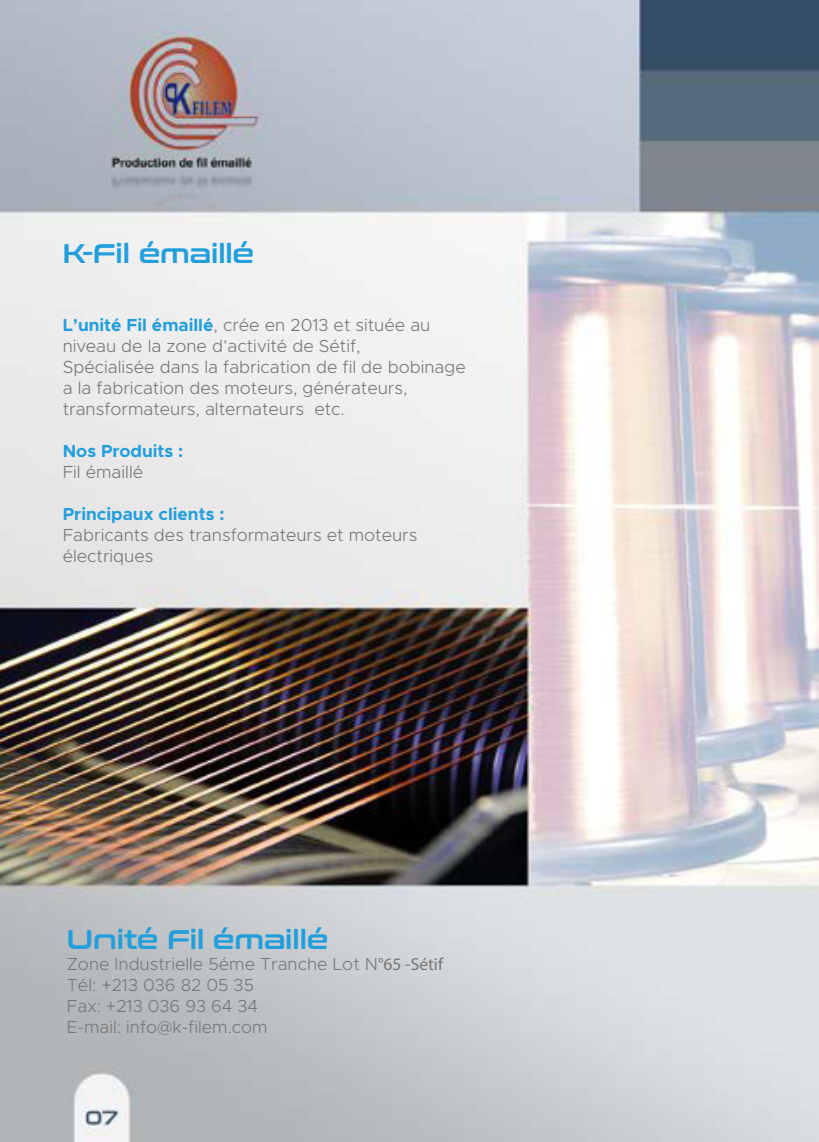
<style>
.page{position:relative;width:819px;height:1142px;background:#fff}
.page>*{position:absolute;margin:0;border:0;box-sizing:border-box;transform-origin:0 0}
.t1{font:26.78px "Conthrax Sb";color:#239edd}
.t2{font:300 17.5px/21px "Metropolis";color:#787777}
.t3{font:700 17.5px "Metropolis";color:#239edd}
.s1{font-weight:700;color:#239edd}
.s2{font-family:"Myriad Pro";font-weight:400}
</style>
<div class="page">
<img style="left:0;top:0;width:819px;height:1141px">
<h1 class="t1" style="left:63px;top:238px;width:193px">K-Fil émaillé</h1>
<p class="t2" style="left:63px;top:314px;width:405px"><span class="s1">L’unité Fil émaillé</span>, crée en 2013 et située au niveau de la zone d’activité de Sétif,<br>Spécialisée dans la fabrication de fil de bobinage a la fabrication des moteurs, générateurs, transformateurs, alternateurs etc.</p>
<p class="t3" style="left:63px;top:439px;width:122px">Nos Produits :</p>
<p class="t2" style="left:63px;top:461px;width:82px">Fil émaillé</p>
<p class="t3" style="left:63px;top:502px;width:163px">Principaux clients :</p>
<p class="t2" style="left:63px;top:524px;width:356px">Fabricants des transformateurs et moteurs électriques</p>
<h1 class="t1" style="left:67px;top:924px;width:263px">Unité Fil émaillé</h1>
<p class="t2" style="left:67px;top:953px;width:378px">Zone Industrielle 5éme Tranche Lot N<span class="s2">°65 -Sétif<br></span>Tél: +213 036 82 05 35<br>Fax: +213 036 93 64 34<br>E-mail: info@k-filem.com</p>
</div>
